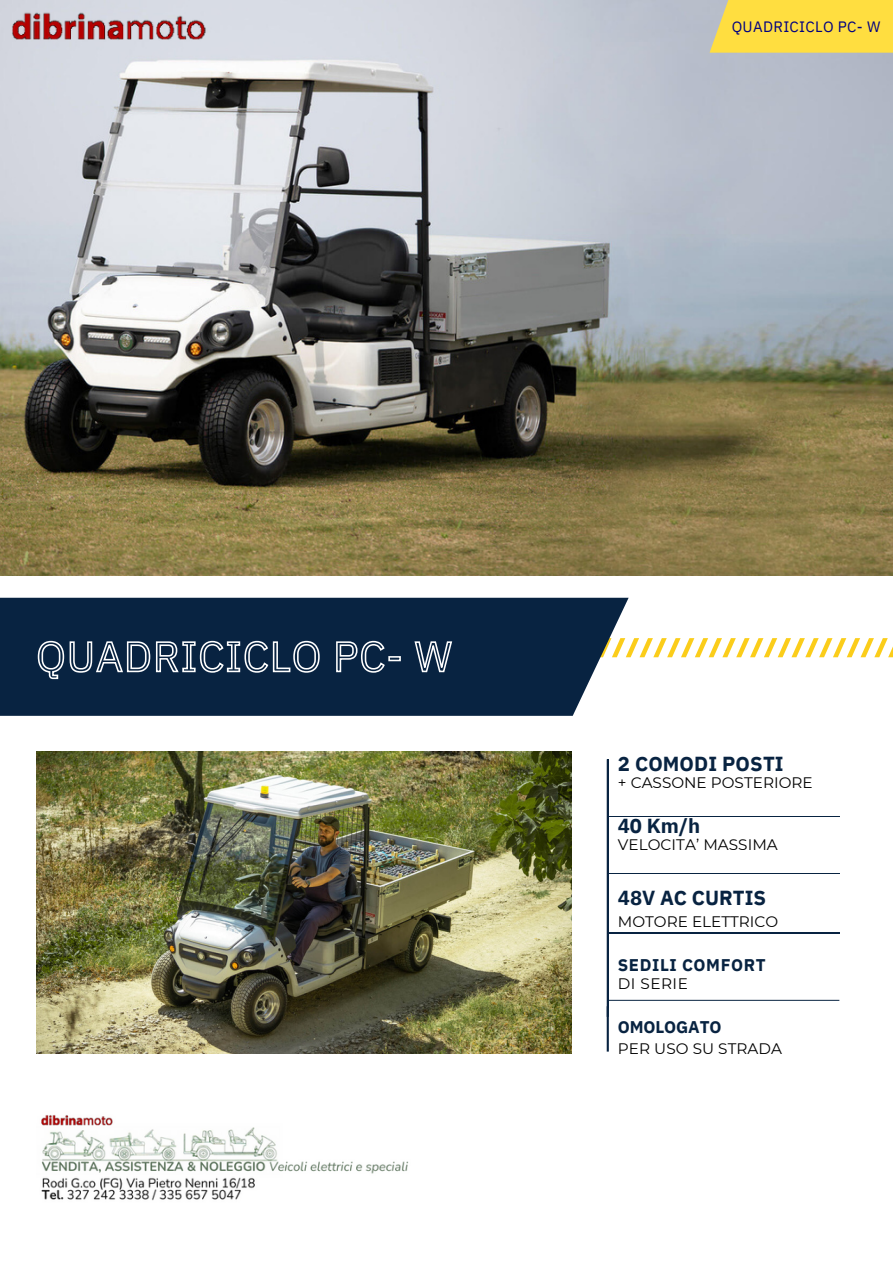
<style>
.page{position:relative;width:893px;height:1264px;background:#fff}
.page>*{position:absolute;margin:0;border:0;box-sizing:border-box;transform-origin:0 0}
.t1{font:700 20.25px "IBM Plex Sans";color:#082341}
.t2{font:700 16.95px "IBM Plex Sans";letter-spacing:.035em;color:#082341}
.t3{font:700 16.95px "IBM Plex Sans";letter-spacing:-.01em;color:#082341}
.t4{font:15.15px "Montserrat";letter-spacing:.005em;color:#000}
.t5{font:15px "IBM Plex Sans";letter-spacing:.02em;color:#000080}
</style>
<div class="page">
<hr style="left:607px;top:816px;width:232px;height:1px;background:#082341">
<hr style="left:607px;top:932px;width:232px;height:1px;background:#082341">
<hr style="left:607px;top:873px;width:232px;height:1px;background:#082341">
<div style="left:0;top:597px;width:628px;height:118px;background:#082341"></div>
<hr style="left:607px;top:1000px;width:232px;height:1px;background:#082341">
<hr style="left:606px;top:1006px;width:2px;height:45px;background:#082341">
<hr style="left:606px;top:759px;width:2px;height:257px;background:#082341">
<img style="left:41px;top:1115px;width:368px;height:86px">
<img style="left:0;top:0;width:892px;height:575px">
<img style="left:0;top:4px;width:216px;height:44px">
<svg style="left:709px;top:0;width:183px;height:53px;background:#fadb48"></svg>
<img style="left:36px;top:751px;width:536px;height:302px">
<svg style="left:37px;top:638px;width:855px;height:42px"></svg>
<h4 class="t5" style="left:731px;top:17px;width:150px">QUADRICICLO PC- W</h4>
<p class="t1" style="left:617px;top:749px;width:167px">2 COMODI POSTI</p>
<h2 class="t4" style="left:617px;top:773px;width:196px">+ CASSONE POSTERIORE</h2>
<p class="t1" style="left:617px;top:812px;width:84px">40 Km/h</p>
<h3 class="t4" style="left:617px;top:835px;width:161px">VELOCITA’ MASSIMA</h3>
<h4 class="t1" style="left:617px;top:884px;width:150px">48V AC CURTIS</h4>
<h4 class="t4" style="left:617px;top:912px;width:162px">MOTORE ELETTRICO</h4>
<h4 class="t2" style="left:617px;top:953px;width:149px">SEDILI COMFORT</h4>
<h4 class="t4" style="left:617px;top:974px;width:72px">DI SERIE</h4>
<h4 class="t3" style="left:617px;top:1015px;width:105px">OMOLOGATO</h4>
<h4 class="t4" style="left:617px;top:1039px;width:166px">PER USO SU STRADA</h4>
</div>
